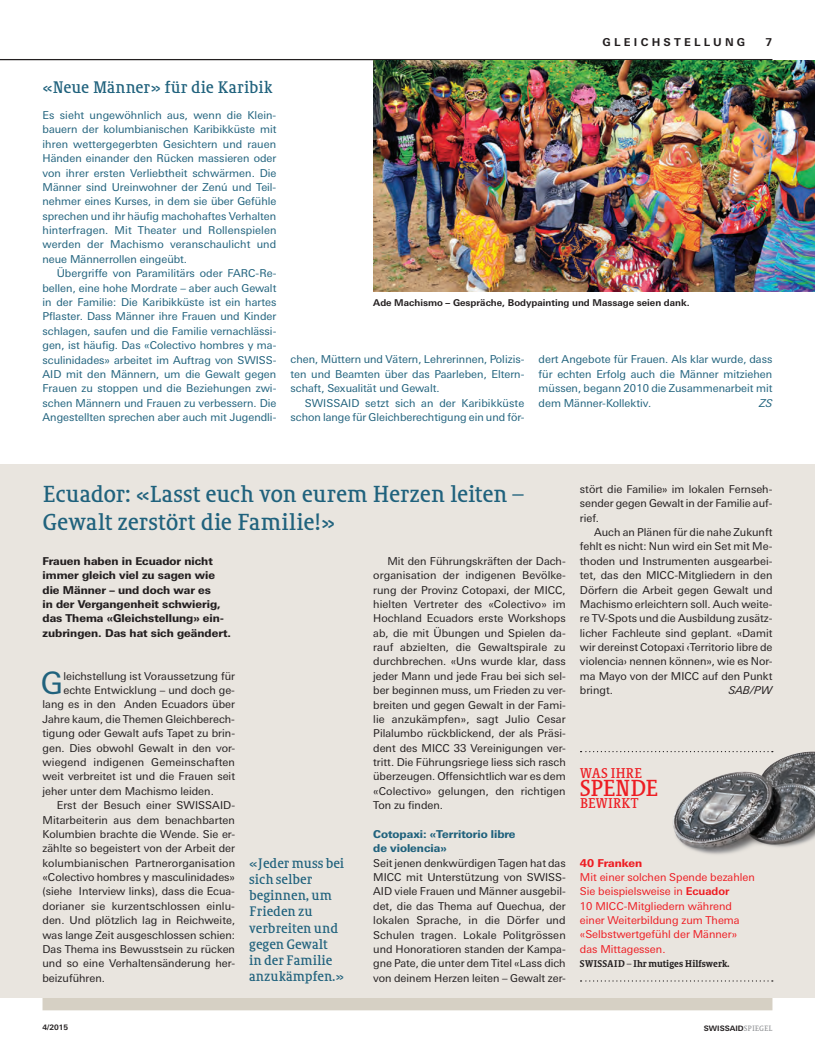
<style>
.page{position:relative;width:815px;height:1063px;background:#fff}
.page>*{position:absolute;margin:0;border:0;box-sizing:border-box;transform-origin:0 0}
.t1{font:30.75px "LT Univers Basic";color:#20627d}
.t2{font:22.5px/27.5px "Sheriff";letter-spacing:-.015em;color:#20627d}
.t3{font:22.5px "Sheriff";letter-spacing:-.035em;color:#ee1d23}
.t4{font:16.25px "Sheriff";letter-spacing:-.005em;color:#20627d}
.t5{font:13.75px "Sheriff";letter-spacing:-.015em;color:#ee1d23}
.t6{font:13.38px/16.2px "Sheriff";color:#20627d}
.t7{font:10.88px/14.4px "LT Univers Basic";color:#231f20;text-align:justify}
.t8{font:10.88px/14.4px "LT Univers Basic";color:#20627d;text-align:justify}
.t9{font:800 10.88px/14.4px "LT Univers Basic";color:#231f20}
.t10{font:10.88px/14.4px "LT Univers Basic";color:#ee1d23}
.t11{font:800 10.88px/14.4px "LT Univers Basic";color:#20627d}
.t12{font:700 10.88px "LT Univers Basic";letter-spacing:.3em;color:#231f20}
.t13{font:800 10.88px "LT Univers Basic";color:#ee1d23}
.t14{font:italic 10.88px "LT Univers Basic";color:#231f20}
.t15{font:italic 10.88px "LT Univers Basic";color:#20627d}
.t16{font:700 9.38px "LT Univers Basic";color:#231f20}
.t17{font:700 9.38px "Sheriff";color:#231f20}
.t18{font:700 7.5px "LT Univers Basic";color:#231f20}
.s1{font-weight:700}
.s2{font-family:"Sheriff Roman Caps";font-weight:400;color:#939598}
</style>
<div class="page">
<div style="left:43px;top:998px;width:729px;height:12px;background:#d6d0c4"></div>
<hr style="left:0;top:59px;width:772px;height:1px;background:#231f20">
<div style="left:0;top:464px;width:815px;height:534px;background:#e9e5df"></div>
<svg style="left:581px;top:751px;width:192px;height:1px"></svg>
<svg style="left:581px;top:980px;width:192px;height:2px"></svg>
<img style="left:663px;top:752px;width:152px;height:103px">
<img style="left:373px;top:60px;width:442px;height:232px">
<h3 class="t4" style="left:43px;top:78px;width:232px">«Neue Männer» für die Karibik</h3>
<p class="t8" style="left:43px;top:108px;width:236px">Es sieht ungewöhnlich aus, wenn die Klein&shy;bauern der kolumbianischen Karibikküste mit ihren wettergegerbten Gesichtern und rauen Händen einander den Rücken massieren oder von ihrer ersten Verliebtheit schwärmen. Die Männer sind Ureinwohner der Zenú und Teil&shy;nehmer eines Kurses, in dem sie über Gefühle sprechen und ihr häufig machohaftes Verhalten hinterfragen. Mit Theater und Rollenspielen werden der Machismo veranschaulicht und neue Männerrollen eingeübt.</p>
<p class="t8" style="left:43px;top:266px;width:235px;text-indent:14px">Übergriffe von Paramilitärs oder FARC-Re&shy;bellen, eine hohe Mordrate – aber auch Gewalt in der Familie: Die Karibikküste ist ein hartes Pflaster. Dass Männer ihre Frauen und Kinder schlagen, saufen und die Familie vernachlässi&shy;gen, ist häufig. Das «Colectivo hombres y ma&shy;sculinidades» arbeitet im Auftrag von SWISS-AID mit den Männern, um die Gewalt gegen Frauen zu stoppen und die Beziehungen zwi&shy;schen Männern und Frauen zu verbessern. Die Angestellten sprechen aber auch mit Jugendli-</p>
<p class="t12" style="left:603px;top:36px;width:143px">Gleichs tellung</p>
<p class="t12" style="left:766px;top:36px;width:8px">7</p>
<p class="t16" style="left:373px;top:297px;width:318px">Ade Machismo – Gespräche, Bodypainting und Massage seien dank.</p>
<p class="t8" style="left:291px;top:352px;width:235px">chen, Müttern und Vätern, Lehrerinnen, Polizis&shy;ten und Beamten über das Paarleben, Eltern&shy;schaft, Sexualität und Gewalt.</p>
<p class="t8" style="left:291px;top:396px;width:235px;text-align:right">SWISSAID setzt sich an der Karibikküste schon lange für Gleichberechtigung ein und för-</p>
<p class="t8" style="left:539px;top:352px;width:235px">dert Angebote für Frauen. Als klar wurde, dass für echten Erfolg auch die Männer mitziehen müssen, begann 2010 die Zusammenarbeit mit dem Männer-Kollektiv.</p>
<p class="t15" style="left:759px;top:396px;width:15px">ZS</p>
<h2 class="t2" style="left:43px;top:480px;width:483px">Ecuador: «Lasst euch von eurem Herzen leiten –<br>Gewalt zerstört die Familie!»</h2>
<p class="t9" style="left:43px;top:554px;width:190px">Frauen haben in Ecuador nicht immer gleich viel zu sagen wie die Männer – und doch war es<br>in der Vergangenheit schwierig, das Thema «Gleichstellung» ein&shy;zubringen. Das hat sich geändert.</p>
<h1 class="t1" style="left:41px;top:666px;width:24px">G</h1>
<p class="t7" style="left:63px;top:669px;width:173px">leichstellung ist Voraussetzung für</p>
<p class="t7" style="left:63px;top:683px;width:173px">echte Entwicklung – und doch ge-</p>
<p class="t7" style="left:43px;top:697px;width:194px">lang es in den Anden Ecuadors über</p>
<p class="t7" style="left:43px;top:712px;width:194px">Jahre kaum, die Themen Gleichberech-</p>
<p class="t7" style="left:43px;top:726px;width:194px">tigung oder Gewalt aufs Tapet zu brin-</p>
<p class="t7" style="left:43px;top:741px;width:194px">gen. Dies obwohl Gewalt in den vor-</p>
<p class="t7" style="left:43px;top:755px;width:194px">wiegend indigenen Gemeinschaften</p>
<p class="t7" style="left:43px;top:769px;width:194px">weit verbreitet ist und die Frauen seit</p>
<p class="t7" style="left:43px;top:784px;width:173px">jeher unter dem Machismo leiden.</p>
<p class="t7" style="left:57px;top:798px;width:180px">Erst der Besuch einer SWISSAID-</p>
<p class="t7" style="left:43px;top:812px;width:194px">Mitarbeiterin aus dem benachbarten</p>
<p class="t7" style="left:43px;top:827px;width:194px">Kolumbien brachte die Wende. Sie er-</p>
<p class="t7" style="left:43px;top:841px;width:194px">zählte so begeistert von der Arbeit der</p>
<p class="t7" style="left:43px;top:856px;width:194px">kolumbianischen Partnerorganisation</p>
<p class="t7" style="left:43px;top:870px;width:194px">«Colectivo hombres y masculinidades»</p>
<p class="t7" style="left:43px;top:884px;width:194px">(siehe Interview links), dass die Ecua-</p>
<p class="t7" style="left:43px;top:899px;width:194px">dorianer sie kurzentschlossen einlu-</p>
<p class="t7" style="left:43px;top:913px;width:194px">den. Und plötzlich lag in Reichweite,</p>
<p class="t7" style="left:43px;top:927px;width:194px">was lange Zeit ausgeschlossen schien:</p>
<p class="t7" style="left:43px;top:942px;width:194px">Das Thema ins Bewusstsein zu rücken</p>
<p class="t7" style="left:43px;top:956px;width:194px">und so eine Verhaltensänderung her-</p>
<p class="t7" style="left:43px;top:971px;width:64px">beizuführen.</p>
<p class="t6" style="left:249px;top:855px;width:97px">«Jeder muss bei sich selber beginnen, um<br>Frieden zu verbreiten und gegen Gewalt<br>in der Familie anzukämpfen.»</p>
<p class="t7" style="left:373px;top:554px;width:194px;text-indent:14px">Mit den Führungskräften der Dach&shy;organisation der indigenen Bevölke&shy;rung der Provinz Cotopaxi, der MICC, hielten Vertreter des «Colectivo» im Hochland Ecuadors erste Workshops ab, die mit Übungen und Spielen da&shy;rauf abzielten, die Gewaltspirale zu durchbrechen. «Uns wurde klar, dass jeder Mann und jede Frau bei sich sel&shy;ber beginnen muss, um Frieden zu ver&shy;breiten und gegen Gewalt in der Fami&shy;lie anzukämpfen», sagt Julio Cesar Pilalumbo rückblickend, der als Präsi&shy;dent des MICC 33 Vereinigungen ver&shy;tritt. Die Führungsriege liess sich rasch überzeugen. Offensichtlich war es dem «Colectivo» gelungen, den richtigen Ton zu finden.</p>
<p class="t11" style="left:373px;top:827px;width:144px">Cotopaxi: «Territorio libre de violencia»</p>
<p class="t7" style="left:373px;top:856px;width:194px">Seit jenen denkwürdigen Tagen hat das MICC mit Unterstützung von SWISS-AID viele Frauen und Männer ausgebil&shy;det, die das Thema auf Quechua, der lokalen Sprache, in die Dörfer und Schulen tragen. Lokale Politgrössen und Honoratioren standen der Kampa&shy;gne Pate, die unter dem Titel «Lass dich von deinem Herzen leiten – Gewalt zer-</p>
<p class="t7" style="left:580px;top:482px;width:194px">stört die Familie» im lokalen Fernseh&shy;sender gegen Gewalt in der Familie auf&shy;rief.</p>
<p class="t7" style="left:580px;top:525px;width:194px;text-indent:14px">Auch an Plänen für die nahe Zukunft fehlt es nicht: Nun wird ein Set mit Me&shy;thoden und Instrumenten ausgearbei&shy;tet, das den MICC-Mitgliedern in den Dörfern die Arbeit gegen Gewalt und Machismo erleichtern soll. Auch weite&shy;re TV-Spots und die Ausbildung zusätz&shy;licher Fachleute sind geplant. «Damit wir dereinst Cotopaxi ‹Territorio libre de violencia› nennen können», wie es Nor&shy;ma Mayo von der MICC auf den Punkt bringt.</p>
<p class="t14" style="left:729px;top:684px;width:45px">SAB/PW</p>
<p class="t5" style="left:580px;top:765px;width:64px">Was Ihre</p>
<h2 class="t3" style="left:580px;top:775px;width:80px">Spende</h2>
<p class="t5" style="left:580px;top:795px;width:60px">bewirkt</p>
<p class="t13" style="left:580px;top:856px;width:64px">40 Franken</p>
<p class="t10" style="left:580px;top:870px;width:176px">Mit einer solchen Spende bezahlen<br>Sie beispielsweise in <span class="s1">Ecuador<br></span>10 MICC-Mitgliedern während einer Weiterbildung zum Thema «Selbstwertgefühl der Männer» das Mittagessen.</p>
<p class="t17" style="left:580px;top:958px;width:151px">SWISSAID – Ihr mutiges Hilfswerk.</p>
<p class="t18" style="left:43px;top:1023px;width:27px">4/2015</p>
<p class="t18" style="left:704px;top:1024px;width:70px">Swissaid<span class="s2">Spiegel</span></p>
</div>
